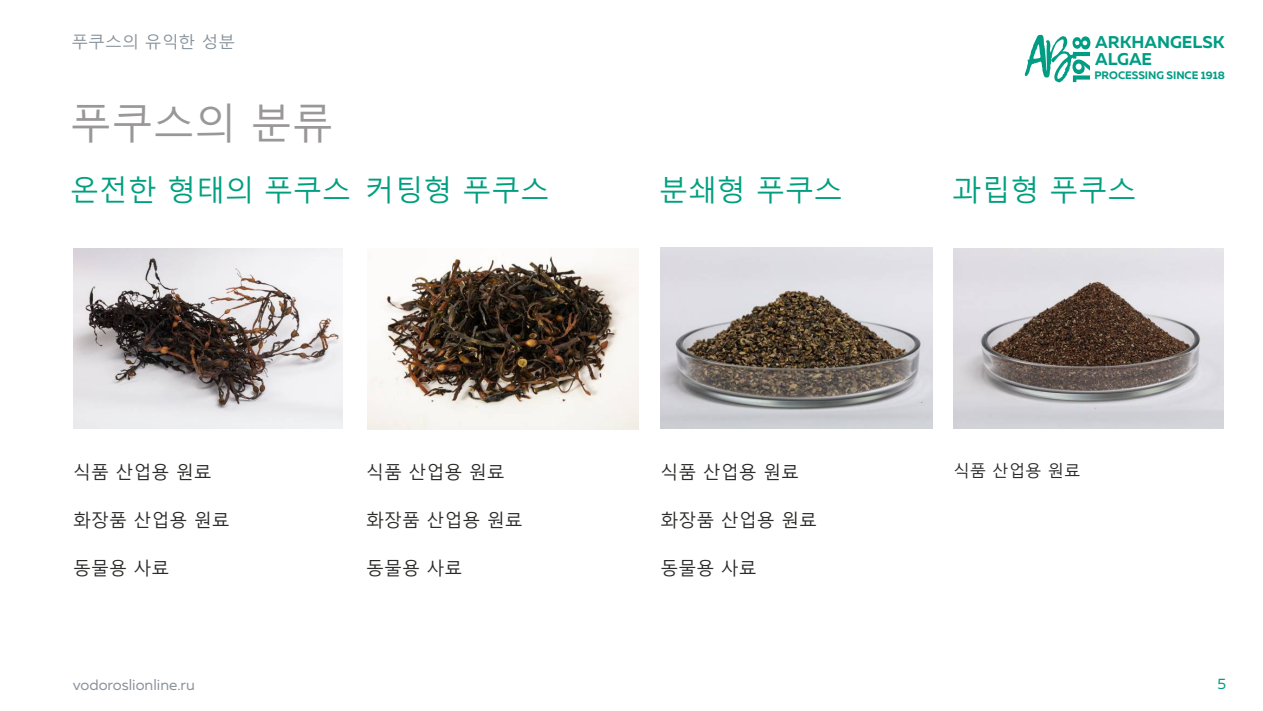
<style>
.page{position:relative;width:1263px;height:711px;background:#fff}
.page>*{position:absolute;margin:0;border:0;box-sizing:border-box;transform-origin:0 0}
.t1{font:41.4px "Malgun Gothic";color:#999797}
.t2{font:28.95px "Malgun Gothic";color:#009f7f}
.t3{font:18px "Malgun Gothic";color:#2b2a29}
.t4{font:700 16.95px/17px "Muller";color:#009d84}
.t5{font:16.5px "Malgun Gothic";color:#2b2a29}
.t6{font:16.2px "Malgun Gothic";color:#87919a;scale:1.04 1}
.t7{font:15px "Muller";color:#87919a}
.t8{font:15px "Muller";color:#009d84}
.t9{font:700 10.8px "Muller";color:#009d84}
</style>
<div class="page">
<img style="left:660px;top:247px;width:272px;height:181px">
<img style="left:73px;top:248px;width:270px;height:180px">
<img style="left:953px;top:248px;width:270px;height:180px">
<img style="left:367px;top:248px;width:271px;height:181px">
<svg style="left:1025px;top:35px;width:65px;height:47px"></svg>
<p class="t6" style="left:71px;top:35px;width:159px">푸쿠스의 유익한 성분</p>
<p class="t4" style="left:1095px;top:35px;width:131px">ARKHANGELSK<br>ALGAE</p>
<p class="t9" style="left:1094px;top:71px;width:132px">PROCESSING SINCE 1918</p>
<h1 class="t1" style="left:70px;top:106px;width:265px">푸쿠스의 분류</h1>
<h2 class="t2" style="left:70px;top:178px;width:481px">온전한 형태의 푸쿠스 커팅형 푸쿠스</h2>
<h2 class="t2" style="left:659px;top:178px;width:185px">분쇄형 푸쿠스</h2>
<h2 class="t2" style="left:952px;top:178px;width:185px">과립형 푸쿠스</h2>
<p class="t3" style="left:73px;top:464px;width:140px">식품 산업용 원료</p>
<p class="t3" style="left:73px;top:512px;width:158px">화장품 산업용 원료</p>
<p class="t3" style="left:73px;top:559px;width:98px">동물용 사료</p>
<p class="t3" style="left:366px;top:464px;width:140px">식품 산업용 원료</p>
<p class="t5" style="left:953px;top:463px;width:129px">식품 산업용 원료</p>
<p class="t3" style="left:660px;top:464px;width:140px">식품 산업용 원료</p>
<p class="t3" style="left:660px;top:512px;width:158px">화장품 산업용 원료</p>
<p class="t3" style="left:660px;top:559px;width:98px">동물용 사료</p>
<p class="t3" style="left:366px;top:512px;width:158px">화장품 산업용 원료</p>
<p class="t3" style="left:366px;top:559px;width:98px">동물용 사료</p>
<p class="t7" style="left:73px;top:677px;width:124px">vodoroslionline.ru</p>
<p class="t8" style="left:1217px;top:677px;width:10px">5</p>
</div>
